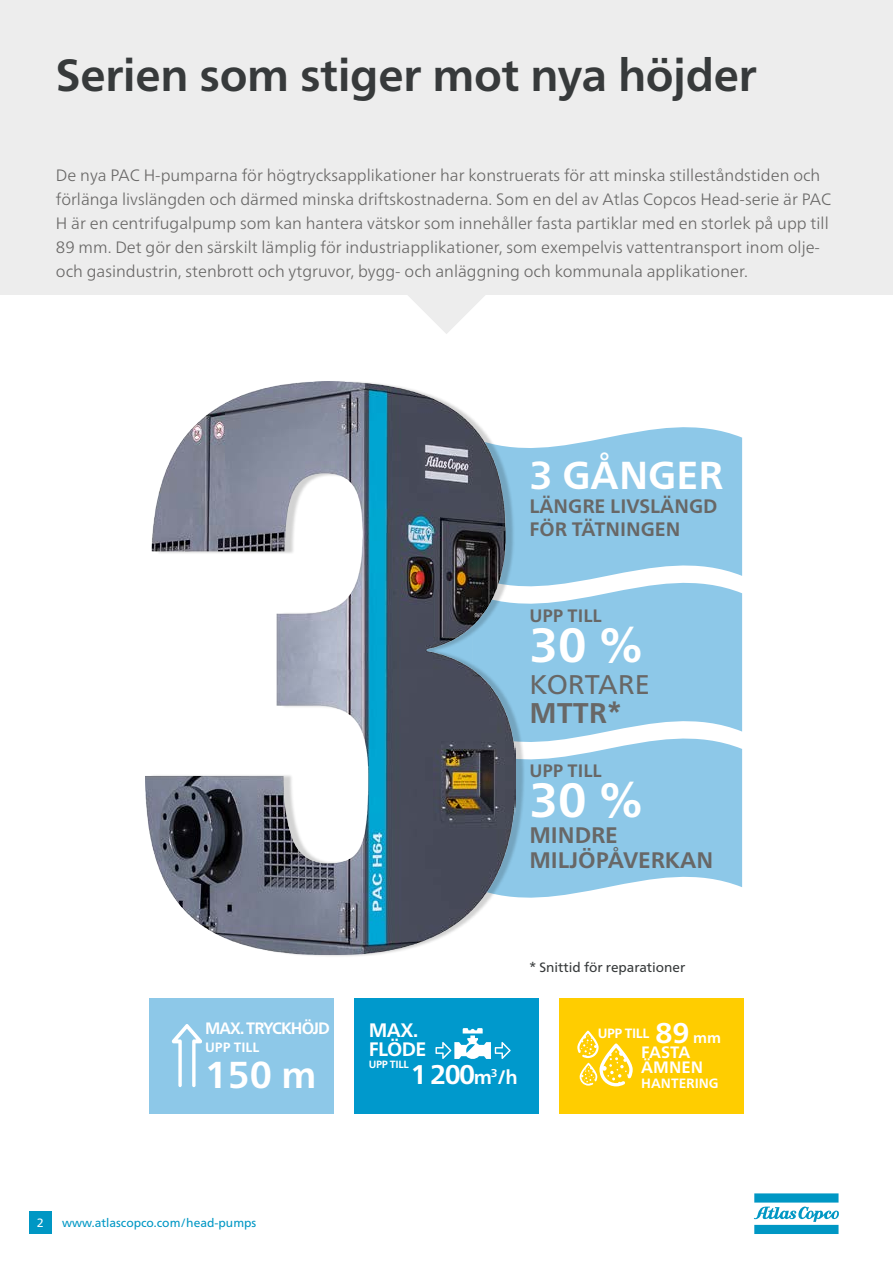
<style>
.page{position:relative;width:893px;height:1263px;background:#fff}
.page>*{position:absolute;margin:0;border:0;box-sizing:border-box;transform-origin:0 0}
.t1{font:700 48px "Neue Frutiger World";color:#fff}
.t2{font:700 45px "Neue Frutiger World";letter-spacing:-.01em;color:#373a3b}
.t3{font:700 39px "Neue Frutiger World";color:#fff}
.t4{font:700 37.5px "Neue Frutiger World";color:#fff}
.t5{font:700 28.5px "Neue Frutiger World";color:#686766}
.t6{font:700 28.5px "Neue Frutiger World";color:#fff}
.t7{font:700 27px "Neue Frutiger World";color:#fff}
.t8{font:27px "Neue Frutiger World";color:#686766}
.t9{font:700 22.5px/25.5px "Neue Frutiger World";color:#686766}
.t10{font:700 19.5px/23.4px "Neue Frutiger World";color:#686766}
.t11{font:700 19.5px/19.5px "Neue Frutiger World";letter-spacing:-.03em;color:#fff}
.t12{font:700 18px "Neue Frutiger World";color:#686766}
.t13{font:300 16.5px/24px "Neue Frutiger World";color:#686766}
.t14{font:700 16.5px "Neue Frutiger World";letter-spacing:-.06em;color:#fff}
.t15{font:700 16.5px/15px "Neue Frutiger World";color:#fff}
.t16{font:700 13.5px "Neue Frutiger World";color:#fff}
.t17{font:13.5px "Neue Frutiger World";color:#373a3b}
.t18{font:12px "Neue Frutiger World";color:#0097c4}
.t19{font:12px "Neue Frutiger World";color:#fff}
.t20{font:700 10.5px "Neue Frutiger World";letter-spacing:-.03em;color:#fff}
.s1{font-size:19.5px}
.s2{font-size:15px}
</style>
<div class="page">
<div style="left:562px;top:427px;width:180px;height:130px;background:#8dc8e8"></div>
<svg style="left:562px;top:557px;width:180px;height:156px;background:#99ceea"></svg>
<svg style="left:562px;top:713px;width:180px;height:183px;fill:#8dc8e8"></svg>
<img style="left:145px;top:445px;width:417px;height:511px">
<img style="left:146px;top:381px;width:370px;height:574px">
<div style="left:0;top:0;width:893px;height:295px;background:#ededed"></div>
<svg style="left:408px;top:295px;width:77px;height:39px"></svg>
<div style="left:354px;top:998px;width:185px;height:115px;background:#09c"></div>
<svg style="left:435px;top:1028px;width:76px;height:31px"></svg>
<div style="left:559px;top:998px;width:185px;height:115px;background:#ffcd00"></div>
<svg style="left:577px;top:1031px;width:56px;height:55px"></svg>
<div style="left:149px;top:998px;width:184px;height:115px;background:#8dc8e8"></div>
<svg style="left:172px;top:1024px;width:30px;height:63px"></svg>
<svg style="left:754px;top:1193px;width:85px;height:41px"></svg>
<div style="left:29px;top:1211px;width:22px;height:23px;background:#0097c4"></div>
<h2 class="t2" style="left:56px;top:35px;width:702px">Serien som stiger mot nya höjder</h2>
<p class="t13" style="left:56px;top:163px;width:777px">De nya PAC H-pumparna för högtrycksapplikationer har konstruerats för att minska stilleståndstiden och förlänga livslängden och därmed minska driftskostnaderna. Som en del av Atlas Copcos Head-serie är PAC H är en centrifugalpump som kan hantera vätskor som innehåller fasta partiklar med en storlek på upp till 89 mm. Det gör den särskilt lämplig för industriapplikationer, som exempelvis vattentransport inom olje&shy;och gasindustrin, stenbrott och ytgruvor, bygg- och anläggning och kommunala applikationer.</p>
<p class="t14" style="left:205px;top:1014px;width:126px">MAX. TRYCKHÖJD</p>
<p class="t16" style="left:205px;top:1035px;width:56px">UPP TILL</p>
<h3 class="t4" style="left:205px;top:1042px;width:113px">150 m</h3>
<h3 class="t3" style="left:529px;top:441px;width:195px">3 GÅNGER</h3>
<p class="t10" style="left:529px;top:494px;width:190px">LÄNGRE LIVSLÄNGD<br>FÖR TÄTNINGEN</p>
<p class="t12" style="left:529px;top:599px;width:74px">UPP TILL</p>
<h1 class="t1" style="left:529px;top:603px;width:116px">30 %</h1>
<h3 class="t8" style="left:529px;top:664px;width:122px">KORTARE</h3>
<h3 class="t5" style="left:529px;top:688px;width:95px">MTTR*</h3>
<p class="t12" style="left:529px;top:754px;width:74px">UPP TILL</p>
<h1 class="t1" style="left:529px;top:758px;width:116px">30 %</h1>
<h3 class="t9" style="left:529px;top:822px;width:185px">MINDRE<br>MILJÖPÅVERKAN</h3>
<p class="t17" style="left:529px;top:956px;width:157px">* Snittid för reparationer</p>
<p class="t11" style="left:369px;top:1020px;width:59px">MAX.<br>FLÖDE</p>
<p class="t20" style="left:369px;top:1055px;width:42px">UPP TILL</p>
<h3 class="t7" style="left:411px;top:1050px;width:109px">1 200<span class="s1">m</span><sup>3</sup><span class="s1">/h</span></h3>
<h3 class="t6" style="left:655px;top:1008px;width:67px">89 <span class="s2">mm</span></h3>
<p class="t15" style="left:641px;top:1044px;width:63px">FASTA<br>ÄMNEN</p>
<p class="t16" style="left:641px;top:1071px;width:79px">HANTERING</p>
<p class="t16" style="left:598px;top:1021px;width:53px">UPP TILL</p>
<p class="t19" style="left:37px;top:1214px;width:8px">2</p>
<p class="t18" style="left:62px;top:1213px;width:196px">www.atlascopco.com/head-pumps</p>
</div>
